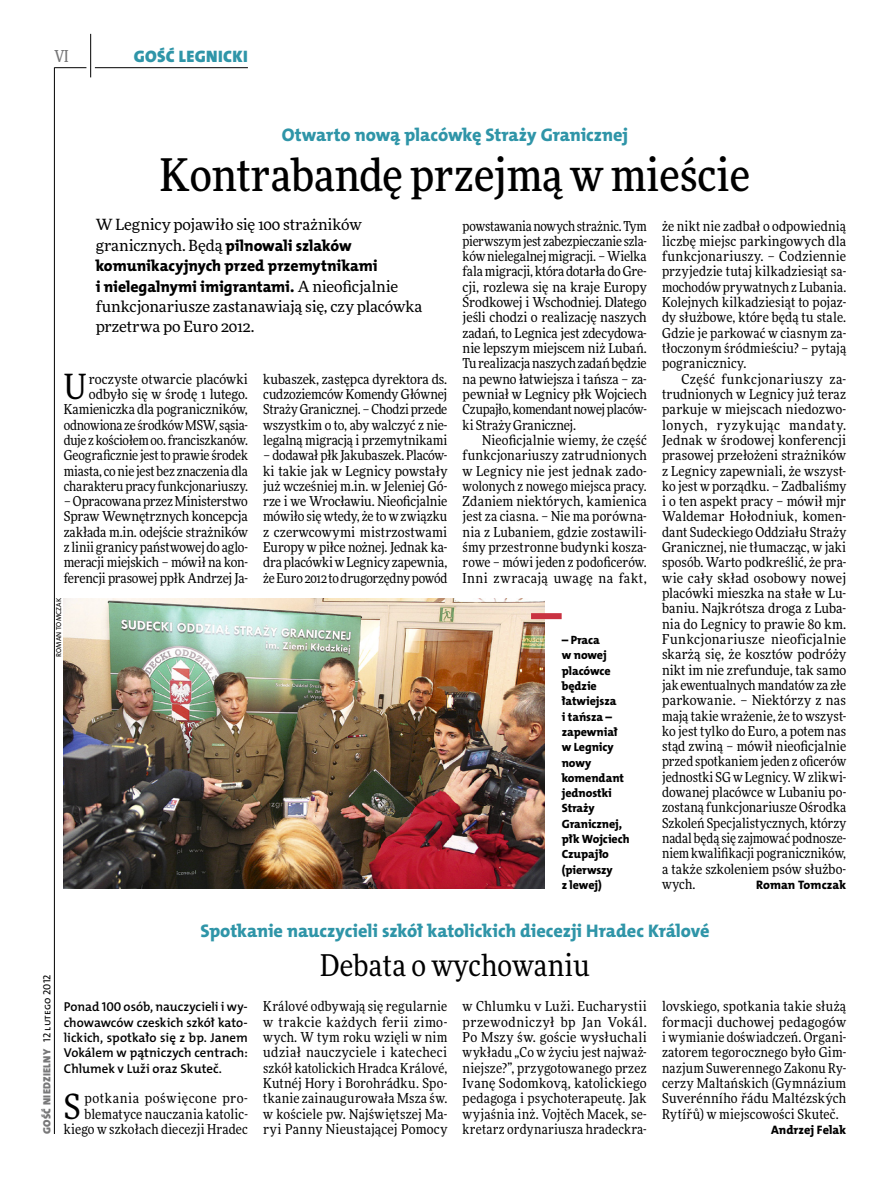
<style>
.page{position:relative;width:893px;height:1191px;background:#fff}
.page>*{position:absolute;margin:0;border:0;box-sizing:border-box;transform-origin:0 0}
.t1{font:500 45px "Freeday Narrow";color:#000}
.t2{font:34.8px "Freeday Narrow News";color:#000}
.t3{font:30px "Freeday Narrow News";letter-spacing:.01em;color:#000}
.t4{font:18.3px "The Mix HP8 Ex Bld";letter-spacing:-.005em;color:#2f95a8}
.t5{font:16.65px "The Mix HP9 Blk";letter-spacing:.02em;color:#2f95a8}
.t6{font:500 16.5px "Freeday Narrow";color:#777778;scale:.9 1}
.t7{font:15.75px/20.4px "The Mix HP8 Ex Bld";letter-spacing:-.005em;color:#000}
.t8{font:15.45px/20.4px "Freeday News";letter-spacing:-.005em;color:#000}
.t9{font:13.65px/15.3px "Freeday Narrow News";color:#000;text-align:justify}
.t10{font:13.65px/15.3px "Freeday Narrow News";letter-spacing:.02em;color:#000;text-align:right}
.t11{font:12.9px/15.3px "The Mix HP6 Se Bld";color:#000;text-align:justify}
.t12{font:12.3px "The Mix HP8 Ex Bld";letter-spacing:.005em;color:#000}
.t13{font:12px/15.3px "The Mix HP8 Ex Bld";letter-spacing:-.005em;color:#000}
.t14{font:10.5px "The Mix HP9 Blk";letter-spacing:.025em;color:#777778}
.t15{font:7.2px "The Mix HP5 Plain";letter-spacing:.005em;color:#000}
.s1{font-family:"The Mix HP8 Ex Bld";font-size:15.75px}
.s2{font-family:"Freeday News";font-size:15.45px}
.s3{font-family:"The Mix HP5 Plain";color:#000}
</style>
<div class="page">
<hr style="left:54px;top:67px;width:1px;height:1067px;background:#000">
<hr style="left:90px;top:34px;width:1px;height:43px;background:#000">
<hr style="left:54px;top:67px;width:32px;height:1px;background:#000">
<hr style="left:95px;top:67px;width:153px;height:1px;background:#000">
<img style="left:64px;top:598px;width:481px;height:291px">
<div style="left:531px;top:613px;width:31px;height:6px;background:#c93241"></div>
<p class="t6" style="left:54px;top:46px;width:17px">VI</p>
<p class="t5" style="left:134px;top:46px;width:115px">GOŚĆ LEGN ICKI</p>
<h3 class="t4" style="left:282px;top:123px;width:348px">Otwarto nową placówkę Straży Granicznej</h3>
<h1 class="t1" style="left:160px;top:147px;width:592px">Kontrabandę przejmą w mieście</h1>
<p class="t8" style="left:96px;top:214px;width:268px">W Legnicy pojawiło się 100 strażników granicznych. Będą <span class="s1">pilnowali szlaków</span></p>
<p class="t7" style="left:96px;top:256px;width:304px">komunikacyjnych przed przemytnikami<br>i nielegalnymi imigrantami. <span class="s2">A nieoficjalnie</span></p>
<p class="t8" style="left:96px;top:296px;width:328px">funkcjonariusze zastanawiają się, czy placówka przetrwa po Euro 2012.</p>
<p class="t9" style="left:64px;top:371px;width:186px;text-align:right">roczyste otwarcie placówki odbyło się w środę 1 lutego.<br>Kamieniczka dla pograniczników, odnowiona ze środków MSW, sąsia&shy;duje z kościołem oo. franciszkanów.<br>Geograficznie jest to prawie środek miasta, co nie jest bez znaczenia dla charakteru pracy funkcjonariuszy.</p>
<p class="t9" style="left:64px;top:493px;width:186px">– Opracowana przez Ministerstwo Spraw Wewnętrznych koncepcja zakłada m.in. odejście strażników z linii granicy państwowej do aglo&shy;meracji miejskich – mówił na kon&shy;ferencji prasowej ppłk Andrzej Ja-</p>
<h2 class="t2" style="left:64px;top:365px;width:24px">U</h2>
<p class="t15" style="left:54px;top:657px;width:60px;rotate:-90deg">Roman Tomczak</p>
<p class="t9" style="left:263px;top:371px;width:186px">kubaszek, zastępca dyrektora ds. cudzoziemców Komendy Głównej Straży Granicznej. – Chodzi przede wszystkim o to, aby walczyć z nie&shy;legalną migracją i przemytnikami</p>
<p class="t9" style="left:263px;top:447px;width:186px">– dodawał płk Jakubaszek. Placów&shy;ki takie jak w Legnicy powstały już wcześniej m.in. w Jeleniej Gó&shy;rze i we Wrocławiu. Nieoficjalnie mówiło się wtedy, że to w związku z czerwcowymi mistrzostwami Europy w piłce nożnej. Jednak ka&shy;dra placówki w Legnicy zapewnia, że Euro 2012 to drugorzędny powód</p>
<p class="t9" style="left:463px;top:218px;width:186px">powstawania nowych strażnic. Tym pierwszym jest zabezpieczanie szla&shy;ków nielegalnej migracji. – Wielka fala migracji, która dotarła do Gre&shy;cji, rozlewa się na kraje Europy Środkowej i Wschodniej. Dlatego jeśli chodzi o realizację naszych zadań, to Legnica jest zdecydowa&shy;nie lepszym miejscem niż Lubań.<br>Tu realizacja naszych zadań będzie na pewno łatwiejsza i tańsza – za&shy;pewniał w Legnicy płk Wojciech Czupajło, komendant nowej placów&shy;ki Straży Granicznej.</p>
<p class="t9" style="left:463px;top:432px;width:186px;text-indent:20px">Nieoficjalnie wiemy, że część funkcjonariuszy zatrudnionych w Legnicy nie jest jednak zado&shy;wolonych z nowego miejsca pracy.<br>Zdaniem niektórych, kamienica jest za ciasna. – Nie ma porówna&shy;nia z Lubaniem, gdzie zostawili&shy;śmy przestronne budynki kosza&shy;rowe – mówi jeden z podoficerów.<br>Inni zwracają uwagę na fakt,</p>
<p class="t13" style="left:562px;top:632px;width:69px">– Praca<br>w nowej placówce będzie łatwiejsza<br>i tańsza – zapewniał w Legnicy nowy komendant jednostki<br>Straży<br>Granicznej, płk Wojciech<br>Czupajło (pierwszy<br>z lewej)</p>
<p class="t9" style="left:662px;top:218px;width:186px">że nikt nie zadbał o odpowiednią liczbę miejsc parkingowych dla funkcjonariuszy. – Codziennie przyjedzie tutaj kilkadziesiąt sa&shy;mochodów prywatnych z Lubania.<br>Kolejnych kilkadziesiąt to pojaz&shy;dy służbowe, które będą tu stale.<br>Gdzie je parkować w ciasnym za&shy;tłoczonym śródmieściu? – pytają pogranicznicy.</p>
<p class="t9" style="left:662px;top:371px;width:186px;text-indent:20px">Część funkcjonariuszy za&shy;trudnionych w Legnicy już teraz parkuje w miejscach niedozwo&shy;lonych, ryzykując mandaty.<br>Jednak w środowej konferencji prasowej przełożeni strażników z Legnicy zapewniali, że wszyst&shy;ko jest w porządku. – Zadbaliśmy i o ten aspekt pracy – mówił mjr Waldemar Hołodniuk, komen&shy;dant Sudeckiego Oddziału Straży Granicznej, nie tłumacząc, w jaki sposób. Warto podkreślić, że pra&shy;wie cały skład osobowy nowej placówki mieszka na stałe w Lu&shy;baniu. Najkrótsza droga z Luba&shy;nia do Legnicy to prawie 80 km.<br>Funkcjonariusze nieoficjalnie skarżą się, że kosztów podróży nikt im nie zrefunduje, tak samo jak ewentualnych mandatów za złe parkowanie. – Niektórzy z nas mają takie wrażenie, że to wszyst&shy;ko jest tylko do Euro, a potem nas stąd zwiną – mówił nieoficjalnie przed spotkaniem jeden z oficerów jednostki SG w Legnicy. W zlikwi&shy;dowanej placówce w Lubaniu po&shy;zostaną funkcjonariusze Ośrodka Szkoleń Specjalistycznych, którzy nadal będą się zajmować podnosze&shy;niem kwalifikacji pograniczników, a także szkoleniem psów służbo&shy;wych.</p>
<p class="t12" style="left:756px;top:877px;width:92px">Roman Tomczak</p>
<p class="t14" style="left:40px;top:1134px;width:161px;rotate:-90deg">GOŚĆ NIEDZIELNY <span class="s3">12 lutego 2012</span></p>
<h3 class="t4" style="left:200px;top:919px;width:511px">Spotkanie nauczycieli szkół katolickich diecezji Hradec Králové</h3>
<h3 class="t3" style="left:320px;top:947px;width:271px">Debata o wychowaniu</h3>
<p class="t11" style="left:64px;top:999px;width:186px">Ponad 100 osób, nauczycieli i wy&shy;chowawców czeskich szkół kato&shy;lickich, spotkało się z bp. Janem Vokálem w pątniczych centrach:<br>Chlumek v Luži oraz Skuteč.</p>
<h2 class="t2" style="left:64px;top:1084px;width:18px">S</h2>
<p class="t9" style="left:263px;top:998px;width:186px">Králové odbywają się regularnie w trakcie każdych ferii zimo&shy;wych. W tym roku wzięli w nim udział nauczyciele i katecheci szkół katolickich Hradca Králové, Kutnéj Hory i Borohrádku. Spo&shy;tkanie zainaugurowała Msza św. w kościele pw. Najświętszej Ma&shy;ryi Panny Nieustającej Pomocy</p>
<p class="t9" style="left:463px;top:998px;width:186px">w Chlumku v Luži. Eucharystii przewodniczył bp Jan Vokál.<br>Po Mszy św. goście wysłuchali wykładu „Co w życiu jest najważ&shy;niejsze?”, przygotowanego przez Ivanę Sodomkovą, katolickiego pedagoga i psychoterapeutę. Jak wyjaśnia inż. Vojtěch Macek, se&shy;kretarz ordynariusza hradeckra-</p>
<p class="t9" style="left:662px;top:998px;width:186px">lovskiego, spotkania takie służą formacji duchowej pedagogów i wymianie doświadczeń. Organi&shy;zatorem tegorocznego było Gim&shy;nazjum Suwerennego Zakonu Ry&shy;cerzy Maltańskich (Gymnázium Suverénního řádu Maltézských Rytířů) w miejscowości Skuteč.</p>
<p class="t10" style="left:64px;top:1090px;width:186px">potkania poświęcone pro&shy;blematyce nauczania katolic&shy;kiego w szkołach diecezji Hradec</p>
<p class="t12" style="left:771px;top:1122px;width:77px">Andrzej Felak</p>
</div>
